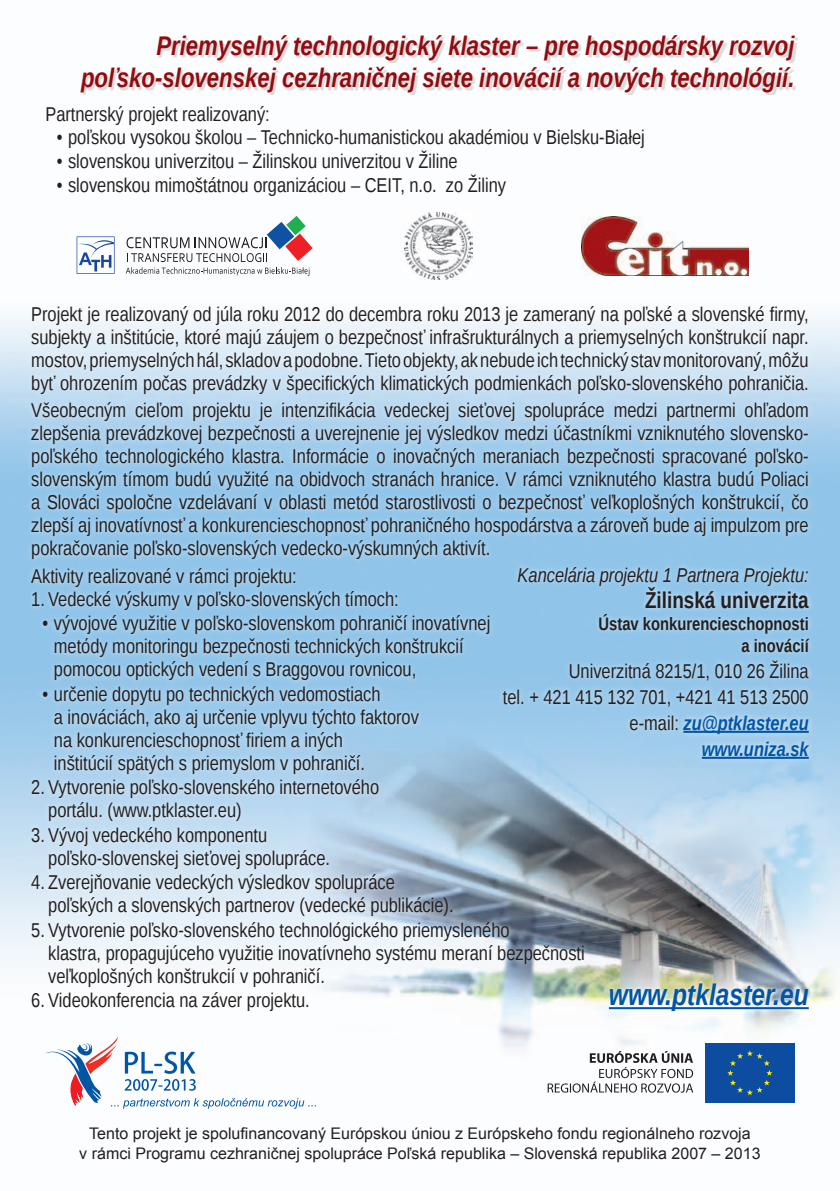
<style>
.page{position:relative;width:840px;height:1191px;background:#fff}
.page>*{position:absolute;margin:0;border:0;box-sizing:border-box;transform-origin:0 0}
.t1{font:italic 700 30px "Liberation Sans Narrow";color:#0154a6}
.t2{font:italic 700 27px/32px "Liberation Sans Narrow";color:#910b0f;text-align:right}
.t3{font:700 23px "Liberation Sans Narrow";color:#231f20}
.t4{font:20px/23px "Liberation Sans Narrow";color:#231f20}
.t5{font:italic 20px "Liberation Sans Narrow";color:#231f20}
.t6{font:700 18px/22px "Liberation Sans Narrow";color:#231f20;text-align:right}
.t7{font:16px/20px "Arial";color:#231f20;text-align:center}
.s1{font-weight:700;font-style:italic;color:#0154a6}
</style>
<div class="page">
<img style="left:0;top:37px;width:839px;height:1072px">
<div style="left:83px;top:38px;width:714px;height:57px;background:#231f20;opacity:.16"></div>
<div style="left:26px;top:300px;width:788px;height:717px;background:#fff;opacity:.6"></div>
<svg style="left:45px;top:1036px;width:271px;height:72px"></svg>
<img style="left:581px;top:216px;width:167px;height:60px">
<img style="left:404px;top:212px;width:68px;height:67px">
<svg style="left:126px;top:216px;width:186px;height:60px"></svg>
<svg style="left:77px;top:236px;width:37px;height:38px"></svg>
<svg style="left:547px;top:1051px;width:146px;height:41px"></svg>
<div style="left:704px;top:1043px;width:90px;height:59px;background:#0d4da1"></div>
<svg style="left:727px;top:1050px;width:45px;height:45px"></svg>
<svg style="left:604px;top:980px;width:208px;height:35px"></svg>
<hr style="left:608px;top:1007px;width:200px;height:2px;background:#0154a6">
<div style="left:497px;top:561px;width:316px;height:203px;background:#fff;opacity:.6"></div>
<hr style="left:683px;top:730px;width:125px;height:3px;background:#0154a6">
<hr style="left:701px;top:756px;width:107px;height:3px;background:#0154a6">
<h2 class="t2" style="left:81px;top:29px;width:714px">Priemyselný technologický klaster – pre hospodársky rozvoj poľsko-slovenskej cezhraničnej siete inovácií a nových technológií.</h2>
<p class="t4" style="left:45px;top:103px;width:226px">Partnerský projekt realizovaný:</p>
<p class="t4" style="left:57px;top:126px;width:589px">• poľskou vysokou školou – Technicko-humanistickou akadémiou v Bielsku-Białej</p>
<p class="t4" style="left:57px;top:150px;width:402px">• slovenskou univerzitou – Žilinskou univerzitou v Žiline</p>
<p class="t4" style="left:57px;top:175px;width:450px">• slovenskou mimoštátnou organizáciou – CEIT, n.o. zo Žiliny</p>
<p class="t4" style="left:31px;top:303px;width:778px;text-align:justify">Projekt je realizovaný od júla roku 2012 do decembra roku 2013 je zameraný na poľské a slovenské firmy, subjekty a inštitúcie, ktoré majú záujem o bezpečnosť infrašrukturálnych a priemyselných konštrukcií napr. mostov, priemyselných hál, skladov a podobne. Tieto objekty, ak nebude ich technický stav monitorovaný, môžu byť ohrozením počas prevádzky v špecifických klimatických podmienkách poľsko-slovenského pohraničia.</p>
<p class="t4" style="left:31px;top:400px;width:778px;text-align:justify">Všeobecným cieľom projektu je intenzifikácia vedeckej sieťovej spolupráce medzi partnermi ohľadom zlepšenia prevádzkovej bezpečnosti a uverejnenie jej výsledkov medzi účastníkmi vzniknutého slovensko&shy;poľského technologického klastra. Informácie o inovačných meraniach bezpečnosti spracované poľsko&shy;slovenským tímom budú využité na obidvoch stranách hranice. V rámci vzniknutého klastra budú Poliaci a Slováci spoločne vzdelávaní v oblasti metód starostlivosti o bezpečnosť veľkoplošných konštrukcií, čo zlepší aj inovatívnosť a konkurencieschopnosť pohraničného hospodárstva a zároveň bude aj impulzom pre pokračovanie poľsko-slovenských vedecko-výskumných aktivít.</p>
<p class="t4" style="left:31px;top:565px;width:267px">Aktivity realizované v rámci projektu:</p>
<p class="t4" style="left:31px;top:588px;width:369px">1. Vedecké výskumy v poľsko-slovenských tímoch:</p>
<p class="t4" style="left:54px;top:613px;width:437px;text-indent:-11px">• vývojové využitie v poľsko-slovenskom pohraničí inovatívnej metόdy monitoringu bezpečnosti technických konštrukcií pomocou optických vedení s Braggovou rovnicou,</p>
<p class="t4" style="left:54px;top:683px;width:366px;text-indent:-11px">• určenie dopytu po technických vedomostiach<br>a inováciách, ako aj určenie vplyvu týchto faktorov na konkurencieschopnosť firiem a iných<br>inštitúcií spätých s priemyslom v pohraničí.</p>
<p class="t4" style="left:48px;top:776px;width:332px;text-indent:-17px">2. Vytvorenie poľsko-slovenského internetového portálu. (www.ptklaster.eu)</p>
<p class="t4" style="left:48px;top:824px;width:283px;text-indent:-17px">3. Vývoj vedeckého komponentu poľsko-slovenskej sieťovej spolupráce.</p>
<p class="t4" style="left:48px;top:871px;width:406px;text-indent:-17px">4. Zverejňovanie vedeckých výsledkov spolupráce poľských a slovenských partnerov (vedecké publikácie).</p>
<p class="t4" style="left:48px;top:919px;width:538px;text-indent:-17px">5. Vytvorenie poľsko-slovenského technológického priemysleného<br>klastra, propagujúceho využitie inovatívneho systému meraní bezpečnosti veľkoplošných konštrukcií v pohraničí.</p>
<p class="t4" style="left:31px;top:989px;width:280px">6. Videokonferencia na záver projektu.</p>
<p class="t5" style="left:517px;top:561px;width:292px">Kancelária projektu 1 Partnera Projektu:</p>
<p class="t3" style="left:644px;top:584px;width:165px">Žilinská univerzita</p>
<p class="t6" style="left:598px;top:612px;width:211px">Ústav konkurencieschopnosti a inovácií</p>
<p class="t4" style="left:502px;top:658px;width:307px;line-height:26px;text-align:right">Univerzitná 8215/1, 010 26 Žilina<br>tel. + 421 415 132 701, +421 41 513 2500 e-mail: <span class="s1">zu@ptklaster.eu<br>www.uniza.sk</span></p>
<h1 class="t1" style="left:608px;top:974px;width:201px">www.ptklaster.eu</h1>
<p class="t7" style="left:79px;top:1123px;width:682px">Tento projekt je spolufinancovaný Európskou úniou z Európskeho fondu regionálneho rozvoja<br>v rámci Programu cezhraničnej spolupráce Poľská republika – Slovenská republika 2007 – 2013</p>
</div>
